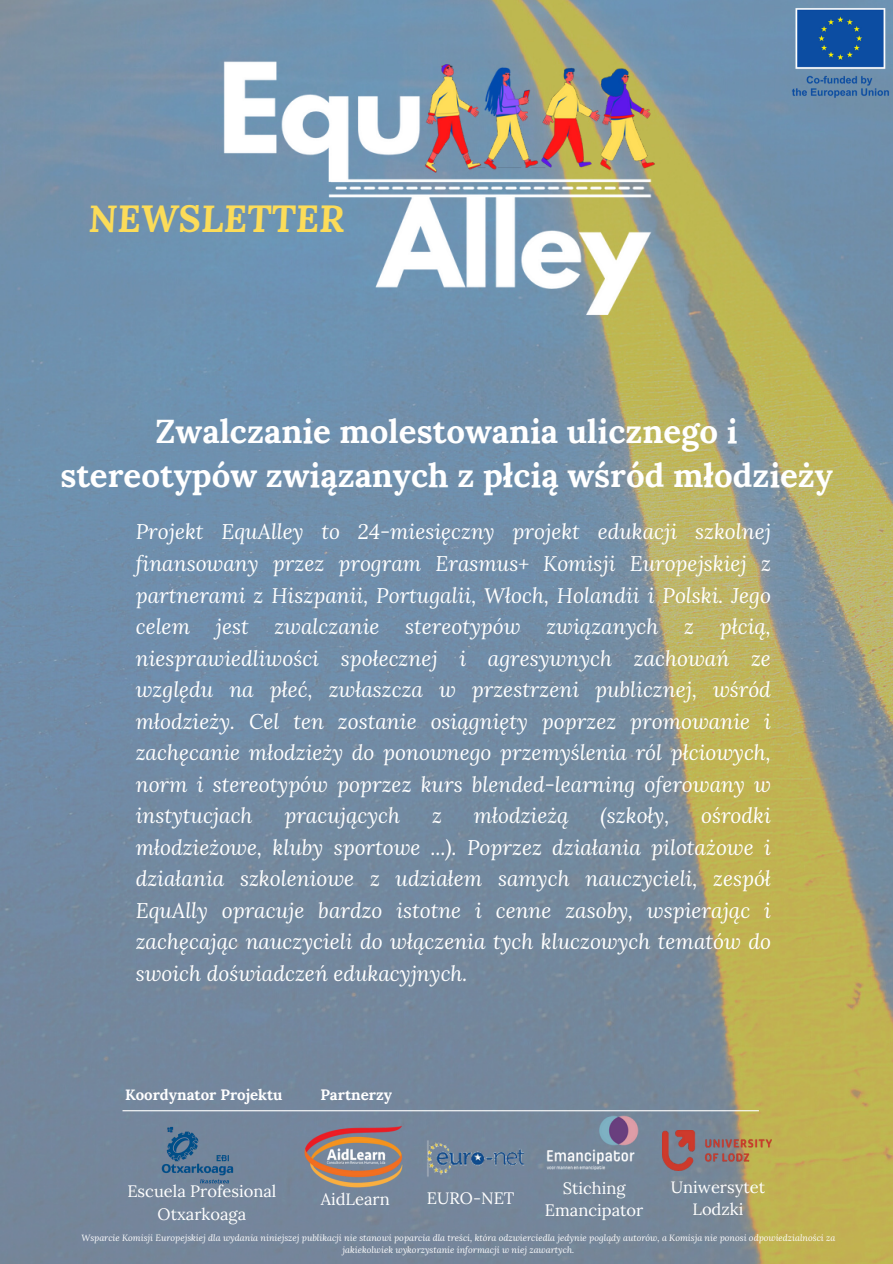
<style>
.page{position:relative;width:893px;height:1264px;background:#fff}
.page>*{position:absolute;margin:0;border:0;box-sizing:border-box;transform-origin:0 0}
.t1{font:italic 700 37.5px "Lora";color:#fcdc59}
.t2{font:700 33px/43.8px "Lora";color:#fff;text-align:center}
.t3{font:italic 21px/31.5px "Lora";color:#fff;text-align:justify}
.t4{font:16.5px/22.5px "Lora";color:#fff;text-align:center}
.t5{font:700 15px "Lora";color:#fff}
.t6{font:italic 9px/12px "Lora";color:#fff;text-align:center}
</style>
<div class="page">
<img style="left:0;top:0;width:892px;height:1263px">
<img style="left:787px;top:0;width:105px;height:107px">
<img style="left:204px;top:0;width:470px;height:454px">
<img style="left:300px;top:1123px;width:106px;height:65px">
<img style="left:662px;top:1130px;width:109px;height:40px">
<img style="left:425px;top:1107px;width:102px;height:103px">
<img style="left:546px;top:1115px;width:92px;height:54px">
<hr style="left:122px;top:1110px;width:636px;height:1px;background:#fff">
<img style="left:157px;top:1123px;width:81px;height:61px">
<h3 class="t1" style="left:88px;top:193px;width:258px">NEWSLETTER</h3>
<h2 class="t2" style="left:60px;top:408px;width:774px">Zwalczanie molestowania ulicznego i stereotypów związanych z płcią wśród młodzieży</h2>
<h1 class="t3" style="left:136px;top:516px;width:636px">Projekt EquAlley to 24-miesięczny projekt edukacji szkolnej finansowany przez program Erasmus+ Komisji Europejskiej z partnerami z Hiszpanii, Portugalii, Włoch, Holandii i Polski. Jego celem jest zwalczanie stereotypów związanych z płcią, niesprawiedliwości społecznej i agresywnych zachowań ze względu na płeć, zwłaszcza w przestrzeni publicznej, wśród młodzieży. Cel ten zostanie osiągnięty poprzez promowanie i zachęcanie młodzieży do ponownego przemyślenia ról płciowych, norm i stereotypów poprzez kurs blended-learning oferowany w instytucjach</h1>
<h1 class="t3" style="left:136px;top:799px;width:636px;text-indent:565px">ośrodki młodzieżowe, kluby sportowe ...). Poprzez działania pilotażowe i działania szkoleniowe z udziałem samych nauczycieli, zespół EquAlly opracuje bardzo istotne i cenne zasoby, wspierając i zachęcając nauczycieli do włączenia tych kluczowych tematów do swoich doświadczeń edukacyjnych.</h1>
<h1 class="t3" style="left:284px;top:799px;width:117px">pracujących</h1>
<h1 class="t3" style="left:432px;top:799px;width:11px">z</h1>
<h1 class="t3" style="left:473px;top:799px;width:97px">młodzieżą</h1>
<h1 class="t3" style="left:600px;top:799px;width:70px">(szkoły,</h1>
<p class="t5" style="left:125px;top:1084px;width:159px">Koordynator Projektu</p>
<p class="t5" style="left:320px;top:1084px;width:73px">Partnerzy</p>
<h6 class="t4" style="left:127px;top:1180px;width:150px">Escuela Profesional<br>Otxarkoaga</h6>
<h6 class="t4" style="left:321px;top:1187px;width:70px">AidLearn</h6>
<h6 class="t4" style="left:427px;top:1186px;width:89px">EURO-NET</h6>
<h4 class="t4" style="left:670px;top:1175px;width:96px">Uniwersytet<br>Lodzki</h4>
<h6 class="t4" style="left:545px;top:1176px;width:100px">Stiching<br>Emancipator</h6>
<p class="t6" style="left:81px;top:1231px;width:755px">Wsparcie Komisji Europejskiej dla wydania niniejszej publikacji nie stanowi poparcia dla treści, która odzwierciedla jedynie poglądy autorów, a Komisja nie ponosi odpowiedzialności za jakiekolwiek wykorzystanie informacji w niej zawartych.</p>
</div>
